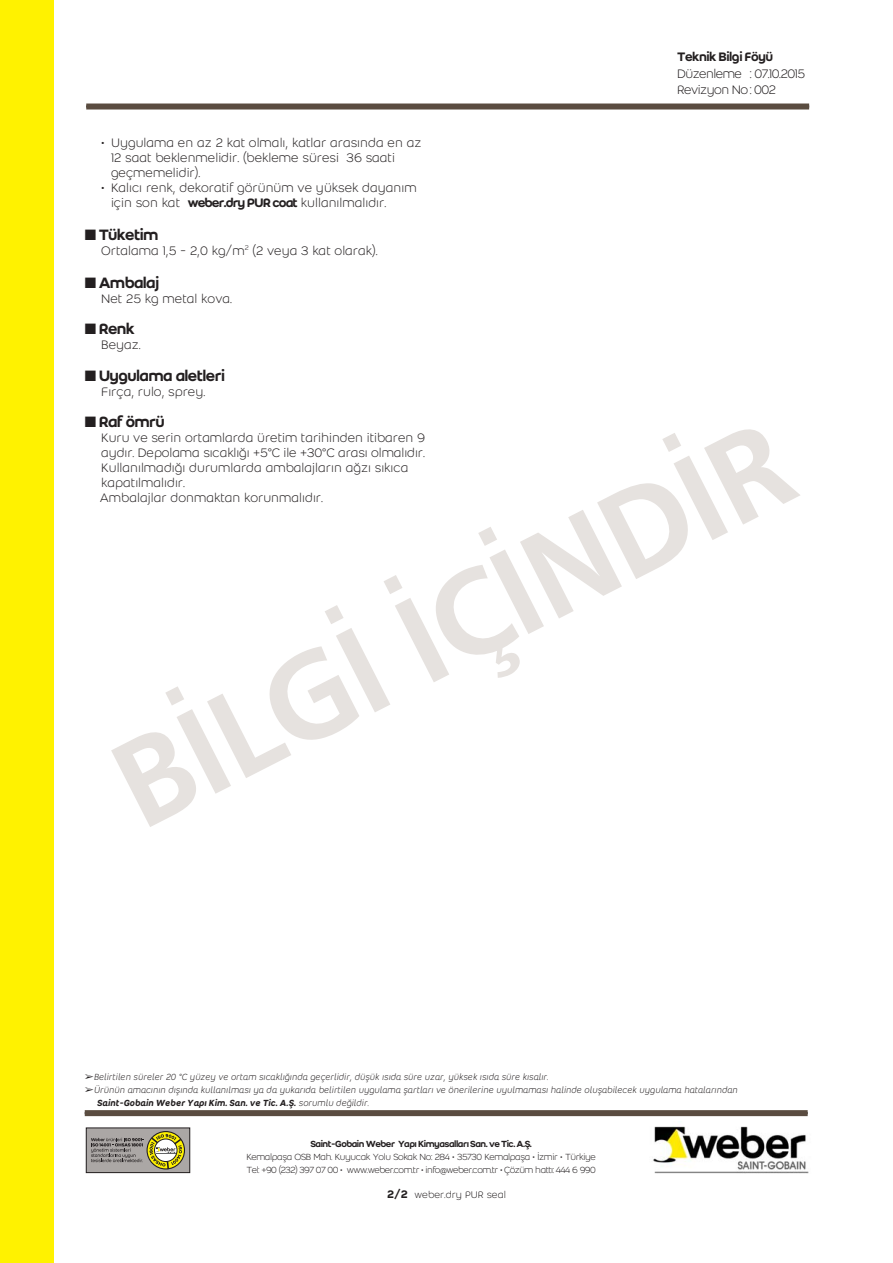
<style>
.page{position:relative;width:893px;height:1263px;background:#fff}
.page>*{position:absolute;margin:0;border:0;box-sizing:border-box;transform-origin:0 0}
.t1{font:700 129px "Frugal";color:#e6e2df}
.t2{font:16.5px "Weber Name";color:#231f20}
.t3{font:300 13.5px/15px "Weber";color:#231f20}
.t4{font:300 13.5px/16.5px "Weber";letter-spacing:-.04em;color:#231f20}
.t5{font:500 13.5px "Weber";letter-spacing:-.035em;color:#231f20}
.t6{font:300 10.5px "Weber";color:#231f20}
.t7{font:italic 300 9.75px "Weber";color:#231f20}
.t8{font:300 9.75px/12.9px "Weber";letter-spacing:-.04em;color:#231f20}
.t9{font:italic 500 9.75px "Weber";color:#231f20}
.t10{font:500 9.75px "Weber";letter-spacing:-.05em;color:#231f20}
.s1{font-family:"Weber Name";font-weight:400}
.s2{font-weight:300}
.s3{font-family:"Weber Name";font-weight:400;font-size:12px}
</style>
<div class="page">
<img style="left:653px;top:1126px;width:156px;height:48px">
<div style="left:0;top:0;width:53px;height:1263px;background:#fff200"></div>
<div style="left:85px;top:1110px;width:723px;height:6px;background:#5a4c40"></div>
<div style="left:86px;top:104px;width:723px;height:6px;background:#5a4c40"></div>
<div style="left:86px;top:1128px;width:104px;height:44px;background:#aba7a5"></div>
<div style="left:86px;top:1127px;width:104px;height:46px;border:1px solid #231f20"></div>
<svg style="left:147px;top:1131px;width:38px;height:38px"></svg>
<svg style="left:148px;top:1132px;width:36px;height:36px"></svg>
<svg style="left:91px;top:1134px;width:91px;height:35px"></svg>
<p class="t5" style="left:677px;top:52px;width:98px">Teknik Bilgi Föyü</p>
<p class="t4" style="left:677px;top:66px;width:130px">Düzenleme : 07.10.2015<br>Revizyon No : 002</p>
<p class="t3" style="left:111px;top:136px;width:312px;text-indent:-10px">• Uygulama en az 2 kat olmalı, katlar arasında en az<br>12 saat beklenmelidir. (bekleme süresi 36 saati geçmemelidir).</p>
<p class="t3" style="left:111px;top:181px;width:307px;text-indent:-10px">• Kalıcı renk, dekoratif görünüm ve yüksek dayanım için son kat <span class="s1">weber.dry PUR coat</span> kullanılmalıdır.</p>
<p class="t2" style="left:85px;top:228px;width:75px">■ Tüketim</p>
<p class="t3" style="left:101px;top:244px;width:278px">Ortalama 1,5 - 2,0 kg/m<sup>2</sup> (2 veya 3 kat olarak).</p>
<p class="t2" style="left:85px;top:276px;width:76px">■ Ambalaj</p>
<p class="t3" style="left:101px;top:292px;width:132px">Net 25 kg metal kova.</p>
<p class="t2" style="left:85px;top:323px;width:51px">■ Renk</p>
<p class="t3" style="left:101px;top:338px;width:41px">Beyaz.</p>
<p class="t2" style="left:85px;top:369px;width:141px">■ Uygulama aletleri</p>
<p class="t3" style="left:101px;top:385px;width:106px">Fırça, rulo, sprey.</p>
<p class="t2" style="left:85px;top:416px;width:81px">■ Raf ömrü</p>
<p class="t3" style="left:100px;top:431px;width:327px">Kuru ve serin ortamlarda üretim tarihinden itibaren 9 aydır. Depolama sıcaklığı +5°C ile +30°C arası olmalıdır.<br>Kullanılmadığı durumlarda ambalajların ağzı sıkıca kapatılmalıdır.<br>Ambalajlar donmaktan korunmalıdır.</p>
<h1 class="t1" style="left:99px;top:749px;width:744px;rotate:-27deg">B‹LG‹ ‹Ç‹ND‹R</h1>
<p class="t7" style="left:94px;top:1074px;width:456px">Belirtilen süreler 20 °C yüzey ve ortam sıcaklığında geçerlidir, düşük ısıda süre uzar, yüksek ısıda süre kısalır.</p>
<p class="t7" style="left:94px;top:1086px;width:645px">Ürünün amacının dışında kullanılması ya da yukarıda belirtilen uygulama şartları ve önerilerine uyulmaması halinde oluşabilecek uygulama hatalarından</p>
<p class="t9" style="left:97px;top:1099px;width:274px">Saint-Gobain Weber Yapı Kim. San. ve Tic. A.Ş. <span class="s2">sorumlu değildir.</span></p>
<p class="t10" style="left:310px;top:1140px;width:223px">Saint-Gobain Weber Yapı Kimyasalları San. ve Tic. A.Ş.</p>
<p class="t8" style="left:246px;top:1151px;width:351px">Kemalpaşa OSB Mah. Kuyucak Yolu Sokak No: 284 • 35730 Kemalpaşa • İzmir • Türkiye<br>Tel: +90 (232) 397 07 00 • www.weber.com.tr • info@weber.com.tr • Çözüm hattı: 444 6 990</p>
<p class="t6" style="left:387px;top:1191px;width:120px"><span class="s3">2/2</span> weber.dry PUR seal</p>
</div>
